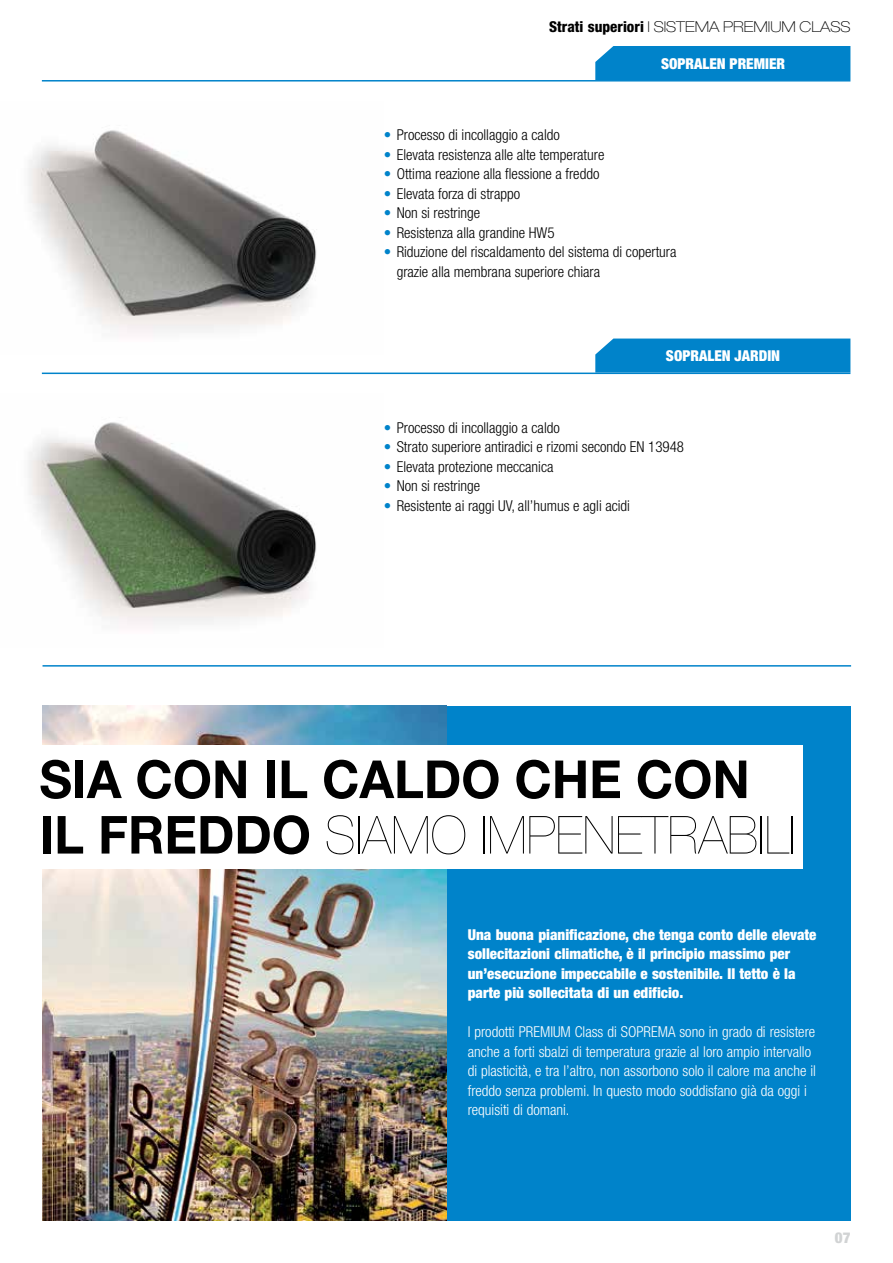
<style>
.page{position:relative;width:893px;height:1263px;background:#fff}
.page>*{position:absolute;margin:0;border:0;box-sizing:border-box;transform-origin:0 0}
.t1{font:700 52.5px/55.5px "Helvetica Neue LT Std";color:#000;scale:.96 1}
.t2{font:300 condensed 15px/19.5px "Helvetica Neue LT Std";color:#000}
.t3{font:300 condensed 15px/19.5px "Helvetica Neue LT Std";color:#fff}
.t4{font:900 condensed 15px/19.5px "Helvetica Neue LT Std";color:#fff}
.t5{font:100 expanded 15px "Helvetica Neue LT Std";color:#000}
.t6{font:900 condensed 15px "Helvetica Neue LT Std";color:#d1d3d4}
.s1{font-weight:800;font-stretch:condensed}
.s2{color:#0083ca}
.s3{font-weight:200}
</style>
<div class="page">
<img style="left:28px;top:417px;width:289px;height:209px">
<img style="left:28px;top:130px;width:289px;height:204px">
<img style="left:43px;top:706px;width:404px;height:514px">
<div style="left:447px;top:706px;width:403px;height:514px;background:#0083ca"></div>
<div style="left:31px;top:745px;width:771px;height:123px;background:#fff"></div>
<div style="left:595px;top:46px;width:255px;height:34px;background:#0083ca"></div>
<div style="left:595px;top:339px;width:255px;height:34px;background:#0083ca"></div>
<hr style="left:42px;top:80px;width:808px;height:2px;background:#0083ca">
<hr style="left:42px;top:373px;width:808px;height:1px;background:#0083ca">
<hr style="left:43px;top:665px;width:808px;height:2px;background:#0083ca">
<p class="t5" style="left:549px;top:18px;width:303px"><span class="s1">Strati superiori</span> l SISTEMA PREMIUM CLASS</p>
<p class="t4" style="left:661px;top:53px;width:126px">SOPRALEN PREMIER</p>
<p class="t2" style="left:384px;top:125px;width:177px"><span class="s2">•</span> Processo di incollaggio a caldo</p>
<p class="t2" style="left:384px;top:144px;width:222px"><span class="s2">•</span> Elevata resistenza alle alte temperature</p>
<p class="t2" style="left:384px;top:164px;width:217px"><span class="s2">•</span> Ottima reazione alla flessione a freddo</p>
<p class="t2" style="left:384px;top:183px;width:138px"><span class="s2">•</span> Elevata forza di strappo</p>
<p class="t2" style="left:384px;top:203px;width:98px"><span class="s2">•</span> Non si restringe</p>
<p class="t2" style="left:384px;top:222px;width:172px"><span class="s2">•</span> Resistenza alla grandine HW5</p>
<p class="t2" style="left:397px;top:242px;width:281px;text-indent:-13px"><span class="s2">•</span> Riduzione del riscaldamento del sistema di copertura grazie alla membrana superiore chiara</p>
<p class="t4" style="left:666px;top:346px;width:116px">SOPRALEN JARDIN</p>
<p class="t2" style="left:384px;top:417px;width:177px"><span class="s2">•</span> Processo di incollaggio a caldo</p>
<p class="t2" style="left:384px;top:437px;width:302px"><span class="s2">•</span> Strato superiore antiradici e rizomi secondo EN 13948</p>
<p class="t2" style="left:384px;top:456px;width:171px"><span class="s2">•</span> Elevata protezione meccanica</p>
<p class="t2" style="left:384px;top:476px;width:98px"><span class="s2">•</span> Non si restringe</p>
<p class="t2" style="left:384px;top:495px;width:248px"><span class="s2">•</span> Resistente ai raggi UV, all’humus e agli acidi</p>
<h1 class="t1" style="left:39px;top:750px;width:789px">SIA CON IL CALDO CHE CON<br>IL FREDDO <span class="s3">SIAMO IMPENETRABILI</span></h1>
<p class="t4" style="left:468px;top:924px;width:350px">Una buona pianificazione, che tenga conto delle elevate sollecitazioni climatiche, è il principio massimo per un’esecuzione impeccabile e sostenibile. Il tetto è la parte più sollecitata di un edificio.</p>
<p class="t3" style="left:468px;top:1022px;width:350px">I prodotti PREMIUM Class di SOPREMA sono in grado di resistere anche a forti sbalzi di temperatura grazie al loro ampio intervallo di plasticità, e tra l’altro, non assorbono solo il calore ma anche il freddo senza problemi. In questo modo soddisfano già da oggi i requisiti di domani.</p>
<p class="t6" style="left:835px;top:1228px;width:17px">07</p>
</div>
